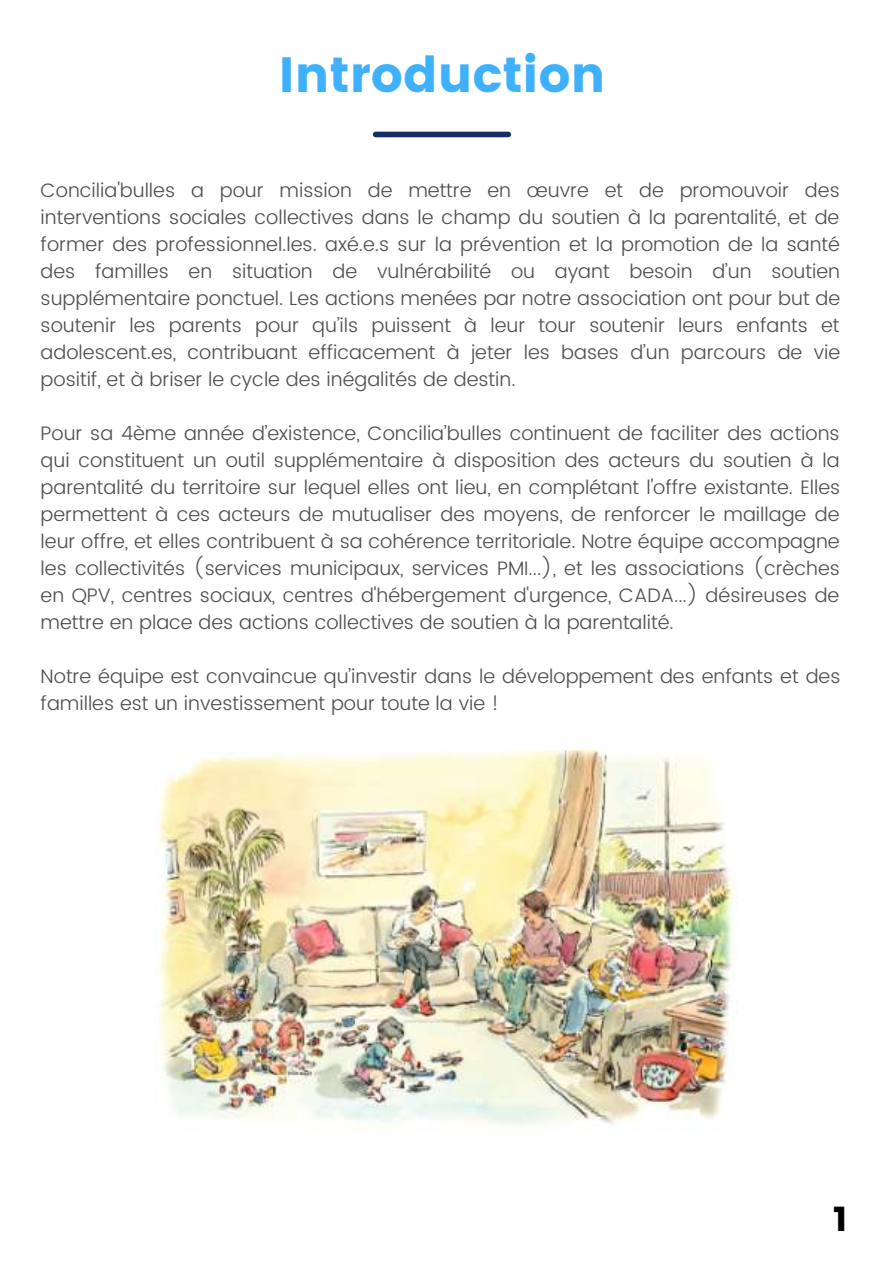
<style>
.page{position:relative;width:893px;height:1264px;background:#fff}
.page>*{position:absolute;margin:0;border:0;box-sizing:border-box;transform-origin:0 0}
.t1{font:49.5px "Poppins";color:#3fb1fc}
.t2{font:34.35px "Poppins";color:#000}
.t3{font:300 19.5px/27px "Poppins";color:#4d4d4d}
</style>
<div class="page">
<div style="left:375px;top:132px;width:133px;height:5px;background:#142f62"></div>
<img style="left:158px;top:750px;width:576px;height:379px">
<h1 class="t1" style="left:279px;top:46px;width:328px">Introduction</h1>
<p class="t3" style="left:41px;top:177px;width:800px">Concilia'bulles a pour mission de mettre en œuvre et de promouvoir des interventions sociales collectives dans le champ du soutien à la parentalité, et de former des professionnel.les. axé.e.s sur la prévention et la promotion de la santé des familles en situation de vulnérabilité</p>
<p class="t3" style="left:41px;top:258px;width:801px;text-align:justify;text-indent:470px">ou ayant besoin d’un soutien supplémentaire ponctuel. Les actions menées par notre association ont pour but de soutenir les parents pour qu’ils puissent à leur tour soutenir leurs enfants et adolescent.es, contribuant efficacement à jeter les bases d’un parcours de vie positif, et à briser le cycle des inégalités de destin.</p>
<p class="t3" style="left:41px;top:420px;width:801px;text-align:justify">Pour sa 4ème année d’existence, Concilia’bulles continuent de faciliter des actions qui constituent un outil supplémentaire à disposition des acteurs du soutien à la parentalité du territoire sur lequel elles ont lieu, en complétant l'offre existante. Elles permettent à ces acteurs de mutualiser des moyens, de renforcer le maillage de leur offre, et elles contribuent à sa cohérence territoriale. Notre équipe accompagne les collectivités (services municipaux, services PMI...), et les associations (crèches en QPV, centres sociaux, centres d'hébergement d'urgence, CADA...) désireuses de mettre en place des actions collectives de soutien à la parentalité.</p>
<p class="t3" style="left:41px;top:663px;width:801px">Notre équipe est convaincue qu’investir dans le développement des enfants et des familles est un investissement pour toute la vie !</p>
<h2 class="t2" style="left:833px;top:1198px;width:16px">1</h2>
</div>
